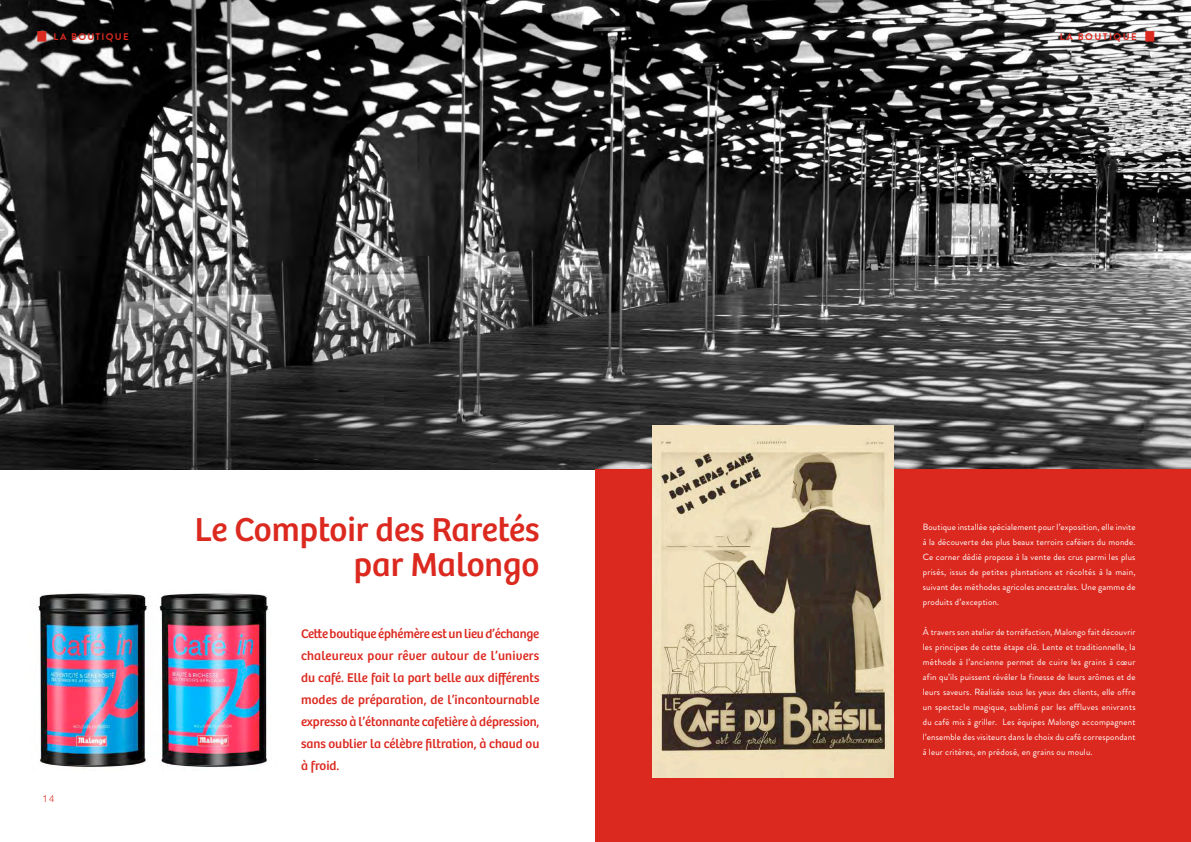
<style>
.page{position:relative;width:1191px;height:842px;background:#fff}
.page>*{position:absolute;margin:0;border:0;box-sizing:border-box;transform-origin:0 0}
.t1{font:34.4px/35.6px "Bree";color:#dc291f;text-align:right}
.t2{font:13px/22px "Bree";color:#dc291f;text-align:justify}
.t3{font:700 9.7px "Brandon Grotesque";letter-spacing:.13em;color:#dc291f}
.t4{font:700 9.7px "Brandon Grotesque";letter-spacing:.15em;color:#dc291f}
.t5{font:300 9.7px "Helvetica Neue LT Std";color:#dc291f}
.t6{font:9px/15px "Brandon Grotesque";letter-spacing:.02em;color:#fff;text-align:justify}
</style>
<div class="page">
<img style="left:0;top:0;width:1191px;height:469px">
<div style="left:595px;top:469px;width:596px;height:373px;background:#dc291f"></div>
<img style="left:652px;top:426px;width:241px;height:351px">
<img style="left:38px;top:593px;width:231px;height:176px">
<p class="t3" style="left:37px;top:30px;width:93px"><sup>█</sup> LA BOUTIQUE</p>
<p class="t5" style="left:43px;top:793px;width:13px">14</p>
<h1 class="t1" style="left:195px;top:512px;width:346px">Le Comptoir des Raretés par Malongo</h1>
<p class="t2" style="left:301px;top:622px;width:240px">Cette boutique éphémère est un lieu d’échange chaleureux pour rêver autour de l’univers du café. Elle fait la part belle aux différents modes de préparation, de l’incontournable expresso à l’étonnante cafetière à dépression, sans oublier la célèbre filtration, à chaud ou à froid.</p>
<p class="t4" style="left:1059px;top:30px;width:96px">LA BOUTIQUE <sup>█</sup></p>
<p class="t6" style="left:922px;top:519px;width:214px">Boutique installée spécialement pour l’exposition, elle invite à la découverte des plus beaux terroirs caféiers du monde.<br>Ce corner dédié propose à la vente des crus parmi les plus prisés, issus de petites plantations et récoltés à la main, suivant des méthodes agricoles ancestrales. Une gamme de produits d’exception.</p>
<p class="t6" style="left:922px;top:624px;width:214px">À travers son atelier de torréfaction, Malongo fait découvrir les principes de cette étape clé. Lente et traditionnelle, la méthode à l’ancienne permet de cuire les grains à cœur afin qu’ils puissent révéler la finesse de leurs arômes et de leurs saveurs. Réalisée sous les yeux des clients, elle offre un spectacle magique, sublimé par les effluves enivrants du café mis à griller. Les équipes Malongo accompagnent l’ensemble des visiteurs dans le choix du café correspondant à leur critères, en prédosé, en grains ou moulu.</p>
</div>
